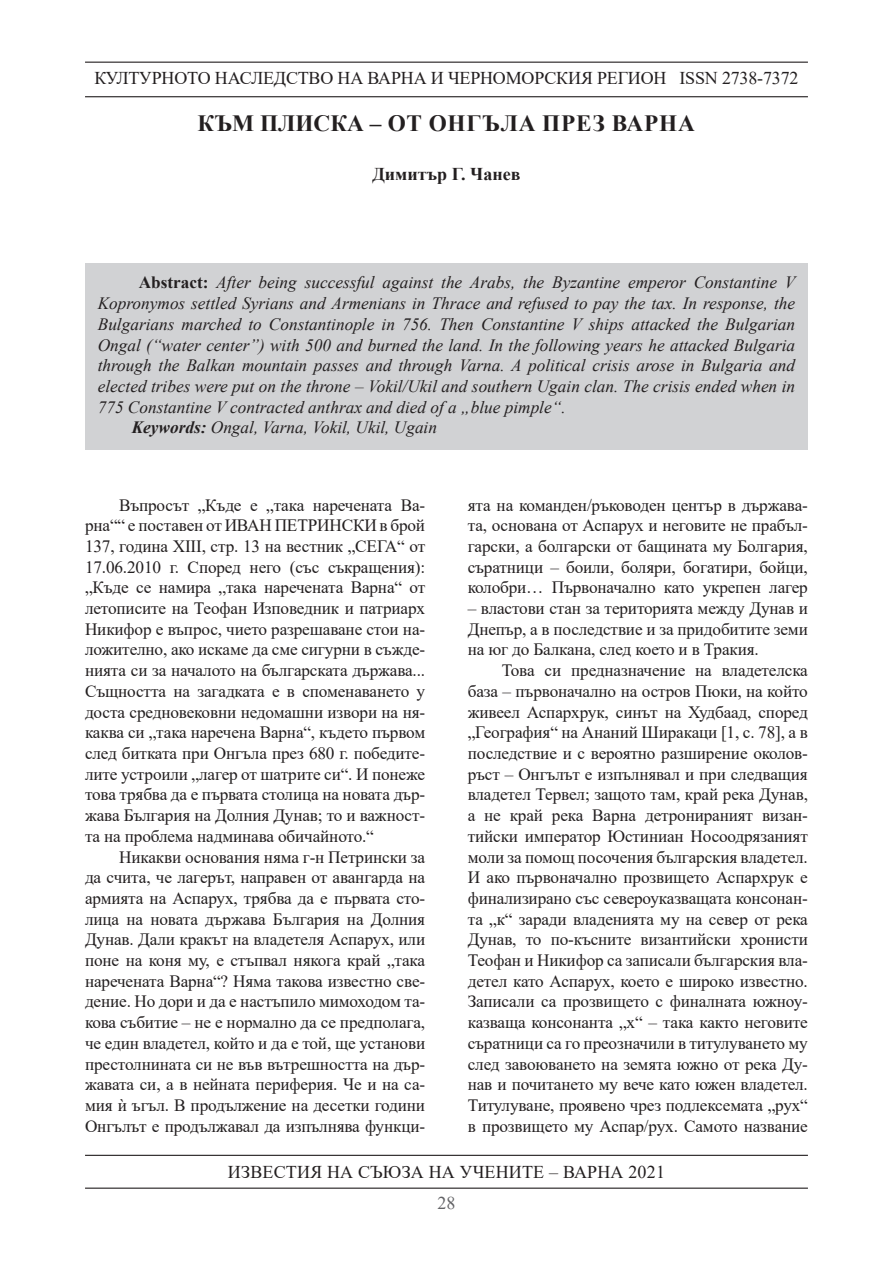
<style>
.page{position:relative;width:893px;height:1263px;background:#fff}
.page>*{position:absolute;margin:0;border:0;box-sizing:border-box;transform-origin:0 0}
.t1{font:700 23.25px "Times New Roman";letter-spacing:.035em;color:#231f20}
.t2{font:18px "Times New Roman";letter-spacing:-.01em;color:#231f20}
.t3{font:18px "Times New Roman";letter-spacing:.01em;color:#231f20}
.t4{font:700 18px "Times New Roman";color:#231f20}
.t5{font:18px "Times New Roman";color:#636366}
.t6{font:17.25px/20.7px "Times New Roman";letter-spacing:-.01em;color:#231f20;text-align:justify}
.t7{font:italic 17.25px "Times New Roman";color:#231f20}
.s1{font-weight:700;font-style:normal}
.s2{font-weight:700}
</style>
<div class="page">
<hr style="left:85px;top:96px;width:723px;height:1px;background:#231f20">
<hr style="left:85px;top:62px;width:723px;height:1px;background:#231f20">
<hr style="left:85px;top:1155px;width:723px;height:1px;background:#231f20">
<hr style="left:85px;top:1187px;width:723px;height:2px;background:#231f20">
<div style="left:85px;top:264px;width:723px;height:165px;background:#d1d2d4"></div>
<div style="left:85px;top:409px;width:723px;height:41px;background:#d1d2d4"></div>
<p class="t2" style="left:94px;top:66px;width:706px">КУЛТУРНОТО НАСЛЕДСТВО НА ВАРНА И ЧЕРНОМОРСКИЯ РЕГИОН ISSN 2738-7372</p>
<h1 class="t1" style="left:198px;top:106px;width:499px">КЪМ ПЛИСКА – ОТ ОНГЪЛА ПРЕЗ ВАРНА</h1>
<p class="t4" style="left:372px;top:161px;width:149px">Димитър Г. Чанев</p>
<p class="t7" style="left:139px;top:271px;width:658px"><span class="s1">Abstract:</span> After being successful against the Arabs, the Byzantine emperor Constantine V</p>
<p class="t7" style="left:98px;top:291px;width:699px">Kopronymos settled Syrians and Armenians in Thrace and refused to pay the tax. In response, the</p>
<p class="t7" style="left:98px;top:312px;width:699px">Bulgarians marched to Constantinople in 756. Then Constantine V ships attacked the Bulgarian</p>
<p class="t7" style="left:98px;top:333px;width:699px">Ongal (“water center”) with 500 and burned the land. In the following years he attacked Bulgaria</p>
<p class="t7" style="left:98px;top:354px;width:699px">through the Balkan mountain passes and through Varna. A political crisis arose in Bulgaria and</p>
<p class="t7" style="left:98px;top:374px;width:699px">elected tribes were put on the throne – Vokil/Ukil and southern Ugain clan. The crisis ended when in</p>
<p class="t7" style="left:98px;top:395px;width:469px">775 Constantine V contracted anthrax and died of a „blue pimple“.</p>
<p class="t7" style="left:132px;top:416px;width:307px"><span class="s2">Keywords:</span> Ongal, Varna, Vokil, Ukil, Ugain</p>
<p class="t6" style="left:85px;top:494px;width:342px;text-indent:34px">Въпросът „Къде е „така наречената Ва&shy;рна““ е поставен от ИВАН ПЕТРИНСКИ в брой 137, година ХІІІ, стр. 13 на вестник „СЕГА“ от 17.06.2010 г. Според него (със съкращения): „Къде се намира „така наречената Варна“ от летописите на Теофан Изповедник и патриарх Никифор е въпрос, чието разрешаване стои на&shy;ложително, ако искаме да сме сигурни в съжде&shy;нията си за началото на българската държава...<br>Същността на загадката е в споменаването у доста средновековни недомашни извори на ня&shy;каква си „така наречена Варна“, където първом след битката при Онгъла през 680 г. победите&shy;лите устроили „лагер от шатрите си“. И понеже това трябва да е първата столица на новата дър&shy;жава България на Долния Дунав; то и важност&shy;та на проблема надминава обичайното.“</p>
<p class="t6" style="left:85px;top:846px;width:342px;text-indent:34px">Никакви основания няма г-н Петрински за да счита, че лагерът, направен от авангарда на армията на Аспарух, трябва да е първата сто&shy;лица на новата държава България на Долния Дунав. Дали кракът на владетеля Аспарух, или поне на коня му, е стъпвал някога край „така наречената Варна“? Няма такова известно све&shy;дение. Но дори и да е настъпило мимоходом та&shy;кова събитие – не е нормално да се предполага, че един владетел, който и да е той, ще установи престолнината си не във вътрешността на дър&shy;жавата си, а в нейната периферия. Че и на са&shy;мия ѝ ъгъл. В продължение на десетки години Онгълът е продължавал да изпълнява функци-</p>
<p class="t6" style="left:468px;top:494px;width:342px">ята на команден/ръководен център в държава&shy;та, основана от Аспарух и неговите не прабъл&shy;гарски, а болгарски от бащината му Болгария, съратници – боили, боляри, богатири, бойци, колобри… Първоначално като укрепен лагер</p>
<p class="t6" style="left:468px;top:597px;width:342px">– властови стан за територията между Дунав и Днепър, а в последствие и за придобитите земи на юг до Балкана, след което и в Тракия.</p>
<p class="t6" style="left:468px;top:659px;width:342px;text-indent:34px">Това си предназначение на владетелска база – първоначално на остров Пюки, на който живеел Аспархрук, синът на Худбаад, според „География“ на Ананий Ширакаци [1, с. 78], а в последствие и с вероятно разширение околов&shy;ръст – Онгълът е изпълнявал и при следващия владетел Тервел; защото там, край река Дунав, а не край река Варна детронираният визан&shy;тийски император Юстиниан Носоодрязаният моли за помощ посочения българския владетел.<br>И ако първоначално прозвището Аспархрук е финализирано със североуказващата консонан&shy;та „к“ заради владенията му на север от река Дунав, то по-късните византийски хронисти Теофан и Никифор са записали българския вла&shy;детел като Аспарух, което е широко известно.<br>Записали са прозвището с финалната южноу&shy;казваща консонанта „х“ – така както неговите съратници са го преозначили в титулуването му след завоюването на земята южно от река Ду&shy;нав и почитането му вече като южен владетел.<br>Титулуване, проявено чрез подлексемата „рух“ в прозвището му Аспар/рух. Самото название</p>
<p class="t3" style="left:228px;top:1159px;width:439px">ИЗВЕСТИЯ НА СЪЮЗА НА УЧЕНИТЕ – ВАРНА 2021</p>
<p class="t5" style="left:437px;top:1190px;width:20px">28</p>
</div>
